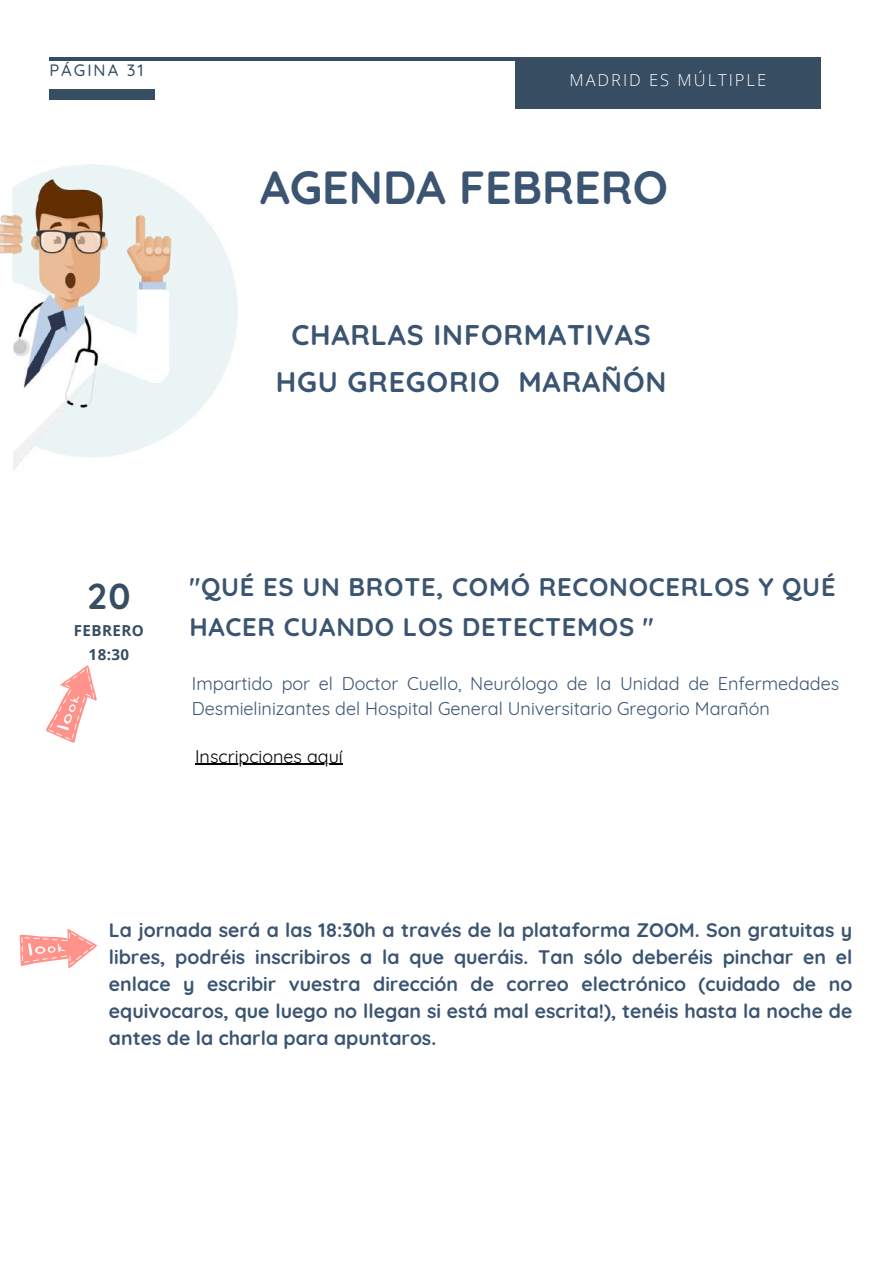
<style>
.page{position:relative;width:893px;height:1264px;background:#fff}
.page>*{position:absolute;margin:0;border:0;box-sizing:border-box;transform-origin:0 0}
.t1{font:700 46.5px "Quicksand";color:#3a5471}
.t2{font:700 36px "Quicksand";color:#364d62}
.t3{font:700 28.5px/46.2px "Quicksand";letter-spacing:.03em;color:#3a5471;text-align:center}
.t4{font:700 25.5px/40.5px "Quicksand";letter-spacing:.03em;color:#3a5471}
.t5{font:700 19.5px/27px "Quicksand";color:#3a5471;text-align:justify}
.t6{font:18px/24.8px "Quicksand";color:#3a5471}
.t7{font:18px "Quicksand";color:#000}
.t8{font:300 16.5px "Open Sans";letter-spacing:.12em;color:#fff}
.t9{font:500 16.5px "Quicksand";letter-spacing:.12em;color:#364d62}
.t10{font:700 15.15px/23.7px "Open Sans";letter-spacing:.03em;color:#364d62;text-align:center}
</style>
<div class="page">
<div style="left:515px;top:61px;width:305px;height:47px;background:#364d62"></div>
<hr style="left:49px;top:57px;width:771px;height:4px;background:#364d62">
<div style="left:49px;top:90px;width:106px;height:10px;background:#364d62"></div>
<svg style="left:19px;top:928px;width:78px;height:40px"></svg>
<img style="left:0;top:164px;width:238px;height:307px">
<hr style="left:195px;top:763px;width:148px;height:2px;background:#000">
<svg style="left:45px;top:665px;width:52px;height:78px"></svg>
<p class="t9" style="left:49px;top:59px;width:96px">PÁGINA 31</p>
<p class="t8" style="left:569px;top:68px;width:198px">MADRID ES MÚLTIPLE</p>
<h1 class="t1" style="left:260px;top:157px;width:409px">AGENDA FEBRERO</h1>
<h3 class="t3" style="left:276px;top:311px;width:392px">CHARLAS INFORMATIVAS<br>HGU GREGORIO MARAÑÓN</h3>
<h2 class="t2" style="left:87px;top:573px;width:45px">20</h2>
<p class="t10" style="left:74px;top:618px;width:72px">FEBRERO<br>18:30</p>
<h3 class="t4" style="left:189px;top:566px;width:647px">"QUÉ ES UN BROTE, COMÓ RECONOCERLOS Y QUÉ<br>HACER CUANDO LOS DETECTEMOS "</h3>
<p class="t6" style="left:192px;top:671px;width:648px">Impartido por el Doctor Cuello, Neurólogo de la Unidad de Enfermedades<br>Desmielinizantes del Hospital General Universitario Gregorio Marañón</p>
<p class="t7" style="left:195px;top:744px;width:149px">Inscripciones aquí</p>
<p class="t5" style="left:109px;top:915px;width:744px">La jornada será a las 18:30h a través de la plataforma ZOOM. Son gratuitas y libres, podréis inscribiros a la que queráis. Tan sólo deberéis pinchar en el enlace y escribir vuestra dirección de correo electrónico (cuidado de no equivocaros, que luego no llegan si está mal escrita!), tenéis hasta la noche de antes de la charla para apuntaros.</p>
</div>
